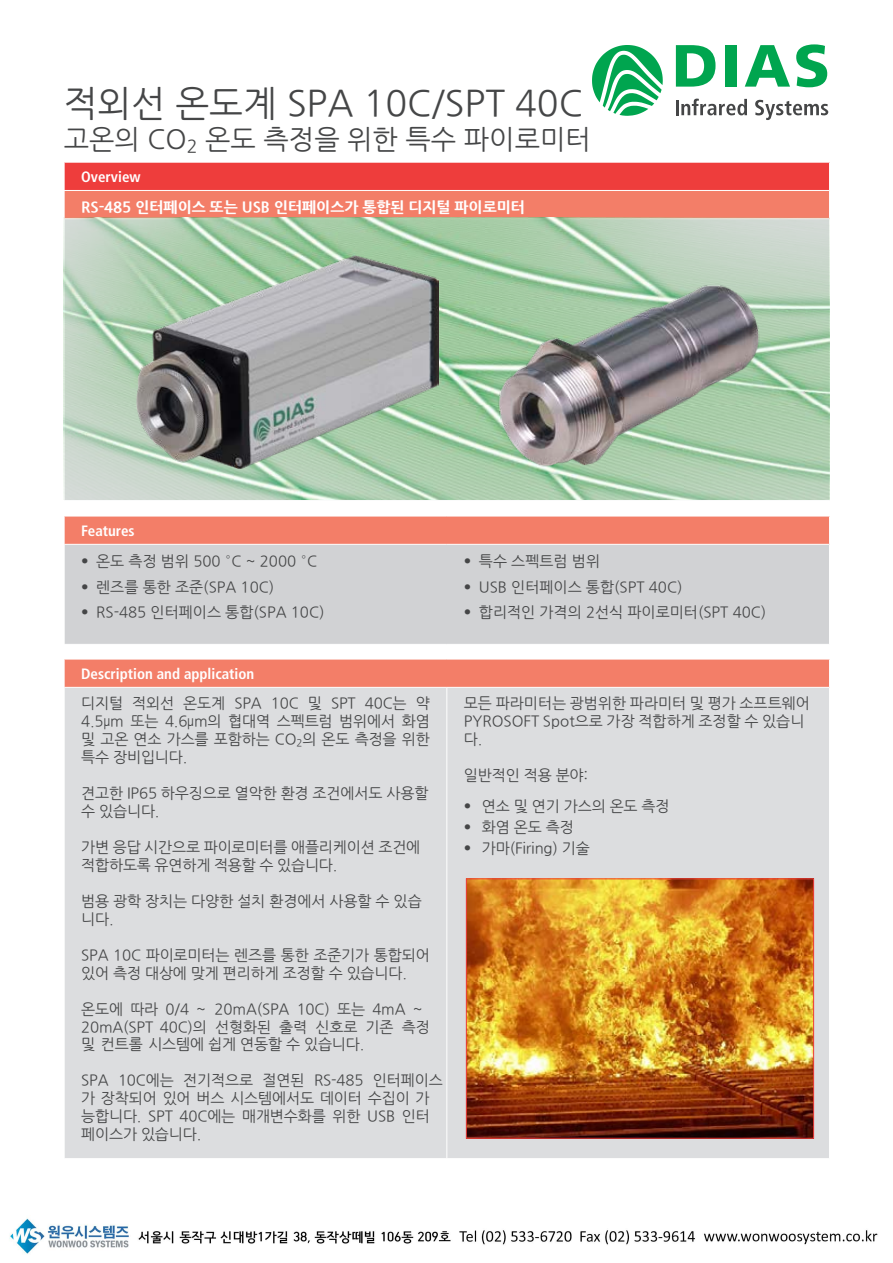
<style>
.page{position:relative;width:893px;height:1263px;background:#fff}
.page>*{position:absolute;margin:0;border:0;box-sizing:border-box;transform-origin:0 0}
.t1{font:36px "Nanum Gothic";color:#454647}
.t2{font:27px "Nanum Gothic";color:#454647}
.t3{font:15px/18px "Nanum Gothic";letter-spacing:-.01em;color:#454647}
.t4{font:700 condensed 15px "Frutiger LT Com";color:#fff}
.t5{font:800 15px "Nanum Gothic";color:#fff}
.s1{font-family:"Frutiger LT Com";font-weight:300;font-stretch:condensed}
</style>
<div class="page">
<svg style="left:592px;top:45px;width:71px;height:71px"></svg>
<svg style="left:676px;top:99px;width:71px;height:16px"></svg>
<svg style="left:755px;top:100px;width:73px;height:20px"></svg>
<svg style="left:676px;top:45px;width:39px;height:42px"></svg>
<div style="left:726px;top:45px;width:11px;height:42px;background:#00a54f"></div>
<svg style="left:745px;top:45px;width:45px;height:42px"></svg>
<svg style="left:796px;top:44px;width:31px;height:43px"></svg>
<div style="left:64px;top:162px;width:765px;height:28px;background:#ee3d3c"></div>
<div style="left:64px;top:190px;width:765px;height:29px;background:#f37e68"></div>
<hr style="left:64px;top:162px;width:766px;height:1px;background:#fff">
<hr style="left:64px;top:190px;width:766px;height:1px;background:#fff">
<svg style="left:64px;top:163px;width:1px;height:55px"></svg>
<div style="left:64px;top:516px;width:765px;height:28px;background:#f37e68"></div>
<div style="left:65px;top:545px;width:764px;height:99px;background:#d1d2d4"></div>
<hr style="left:64px;top:516px;width:383px;height:1px;background:#fff">
<svg style="left:64px;top:516px;width:1px;height:28px"></svg>
<hr style="left:447px;top:516px;width:383px;height:1px;background:#fff">
<div style="left:64px;top:659px;width:765px;height:28px;background:#f37e68"></div>
<div style="left:65px;top:688px;width:764px;height:470px;background:#dcdddf"></div>
<hr style="left:64px;top:659px;width:383px;height:1px;background:#fff">
<svg style="left:64px;top:659px;width:1px;height:28px"></svg>
<hr style="left:447px;top:659px;width:383px;height:1px;background:#fff">
<hr style="left:446px;top:688px;width:1px;height:470px;background:#fff">
<img style="left:64px;top:218px;width:765px;height:282px">
<img style="left:468px;top:880px;width:344px;height:256px">
<div style="left:466px;top:878px;width:348px;height:260px;border:1px solid #ee3d3c"></div>
<img style="left:479px;top:276px;width:291px;height:202px">
<img style="left:136px;top:255px;width:303px;height:214px">
<img style="left:9px;top:1218px;width:869px;height:36px">
<h1 class="t1" style="left:64px;top:86px;width:521px">적외선 온도계 SPA 10C/SPT 40C</h1>
<h2 class="t2" style="left:64px;top:126px;width:529px">고온의 CO<sub>2</sub> 온도 측정을 위한 특수 파이로미터</h2>
<p class="t4" style="left:81px;top:168px;width:61px">Overview</p>
<p class="t5" style="left:81px;top:200px;width:445px">RS-485 인터페이스 또는 USB 인터페이스가 통합된 디지털 파이로미터</p>
<p class="t4" style="left:81px;top:522px;width:55px">Features</p>
<p class="t3" style="left:81px;top:553px;width:237px"><span class="s1">•</span> 온도 측정 범위 500 °C ~ 2000 °C</p>
<p class="t3" style="left:81px;top:578px;width:195px"><span class="s1">•</span> 렌즈를 통한 조준(SPA 10C)</p>
<p class="t3" style="left:81px;top:604px;width:245px"><span class="s1">•</span> RS-485 인터페이스 통합(SPA 10C)</p>
<p class="t4" style="left:81px;top:665px;width:175px">Description and application</p>
<p class="t3" style="left:81px;top:694px;width:350px;text-align:justify">디지털 적외선 온도계 SPA 10C 및 SPT 40C는 약 4.5<span class="s1">µ</span>m 또는 4.6<span class="s1">µ</span>m의 협대역 스펙트럼 범위에서 화염 및 고온 연소 가스를 포함하는 CO<sub>2</sub>의 온도 측정을 위한 특수 장비입니다.</p>
<p class="t3" style="left:81px;top:784px;width:349px">견고한 IP65 하우징으로 열악한 환경 조건에서도 사용할 수 있습니다.</p>
<p class="t3" style="left:81px;top:838px;width:341px">가변 응답 시간으로 파이로미터를 애플리케이션 조건에 적합하도록 유연하게 적용할 수 있습니다.</p>
<p class="t3" style="left:81px;top:892px;width:342px">범용 광학 장치는 다양한 설치 환경에서 사용할 수 있습 니다.</p>
<p class="t3" style="left:81px;top:946px;width:350px">SPA 10C 파이로미터는 렌즈를 통한 조준기가 통합되어 있어 측정 대상에 맞게 편리하게 조정할 수 있습니다.</p>
<p class="t3" style="left:81px;top:1001px;width:350px;line-height:17.5px">온도에 따라 0/4 ~ 20mA(SPA 10C) 또는 4mA ~<br>20mA(SPT 40C)의 선형화된 출력 신호로 기존 측정 및 컨트롤 시스템에 쉽게 연동할 수 있습니다.</p>
<p class="t3" style="left:81px;top:1072px;width:363px">SPA 10C에는 전기적으로 절연된 RS-485 인터페이스 가 장착되어 있어 버스 시스템에서도 데이터 수집이 가 능합니다. SPT 40C에는 매개변수화를 위한 USB 인터 페이스가 있습니다.</p>
<p class="t3" style="left:464px;top:552px;width:138px"><span class="s1">•</span> 특수 스펙트럼 범위</p>
<p class="t3" style="left:464px;top:578px;width:220px"><span class="s1">•</span> USB 인터페이스 통합(SPT 40C)</p>
<p class="t3" style="left:464px;top:603px;width:304px"><span class="s1">•</span> 합리적인 가격의 2선식 파이로미터(SPT 40C)</p>
<p class="t3" style="left:464px;top:694px;width:348px">모든 파라미터는 광범위한 파라미터 및 평가 소프트웨어<br>PYROSOFT Spot으로 가장 적합하게 조정할 수 있습니 다.</p>
<p class="t3" style="left:464px;top:766px;width:126px">일반적인 적용 분야:</p>
<p class="t3" style="left:464px;top:797px;width:207px"><span class="s1">•</span> 연소 및 연기 가스의 온도 측정</p>
<p class="t3" style="left:464px;top:818px;width:111px"><span class="s1">•</span> 화염 온도 측정</p>
<p class="t3" style="left:464px;top:839px;width:128px"><span class="s1">•</span> 가마(Firing) 기술</p>
</div>
